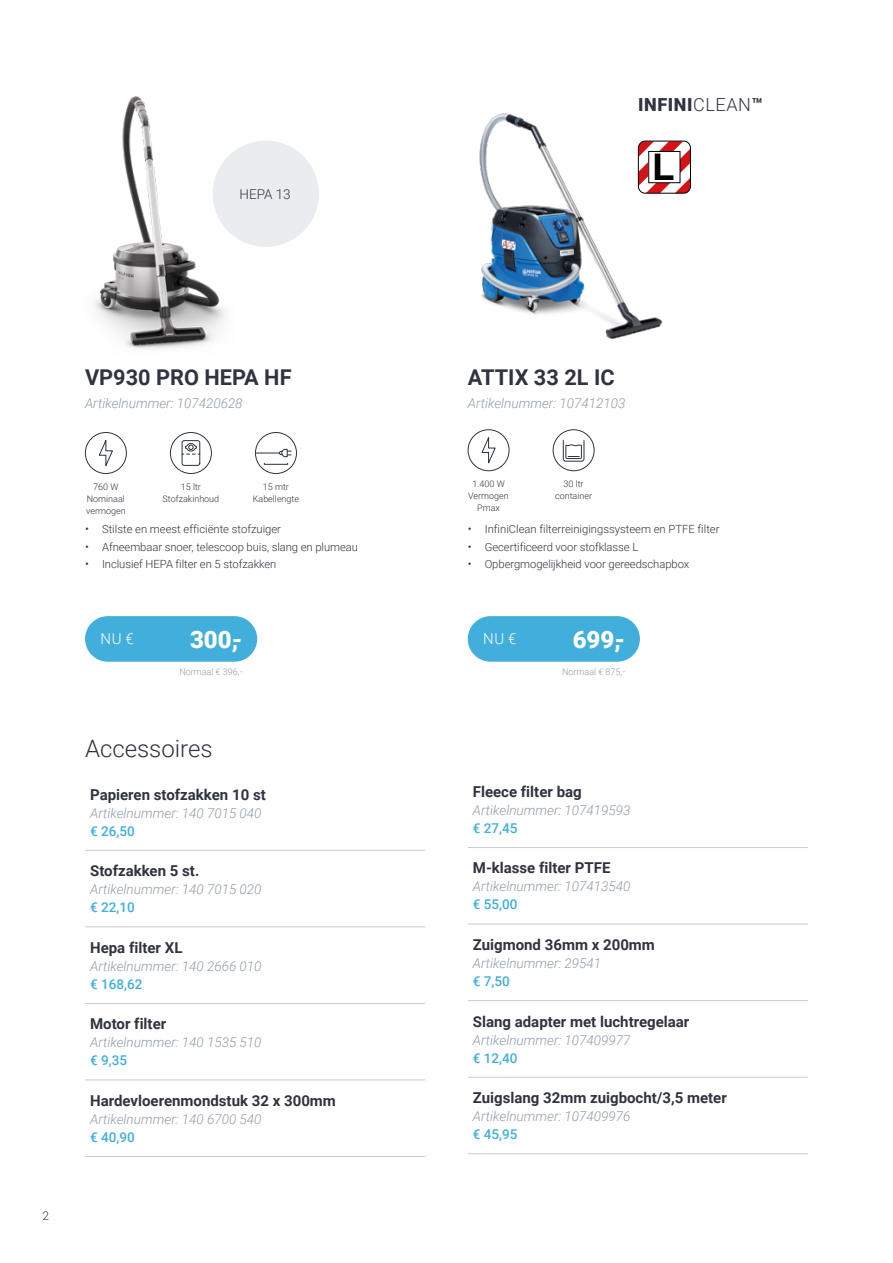
<style>
.page{position:relative;width:893px;height:1263px;background:#fff}
.page>*{position:absolute;margin:0;border:0;box-sizing:border-box;transform-origin:0 0}
.t1{font:700 36.75px "Helvetica";color:#000}
.t2{font:300 24px "Roboto";color:#303440}
.t3{font:900 24px "Roboto";color:#fff}
.t4{font:700 21.75px "Roboto";color:#303440}
.t5{font:900 18px "Roboto";letter-spacing:.035em;color:#303440}
.t6{font:700 15px "Roboto";color:#303440}
.t7{font:300 15px "Roboto";color:#fff}
.t8{font:italic 300 13.5px "Roboto";color:#909ca9}
.t9{font:500 13.5px "Roboto";color:#42aedc}
.t10{font:300 13.5px "Roboto";color:#303440}
.t11{font:300 12px "Roboto";color:#303440}
.t12{font:300 11.25px "Roboto";letter-spacing:-.005em;color:#303440}
.t13{font:300 9px/12px "Roboto";color:#303440;text-align:center}
.t14{font:300 9px "Roboto";color:#909ca9}
.s1{font-weight:300}
.s2{font-weight:700}
.s3{font-size:12px}
.s4{font-size:9.9px}
</style>
<div class="page">
<img style="left:94px;top:96px;width:143px;height:253px">
<img style="left:479px;top:113px;width:208px;height:226px">
<hr style="left:85px;top:850px;width:340px;height:1px;background:#c6cdcf">
<hr style="left:85px;top:926px;width:340px;height:1px;background:#c6cdcf">
<hr style="left:85px;top:1003px;width:340px;height:1px;background:#c6cdcf">
<hr style="left:85px;top:1080px;width:340px;height:1px;background:#c6cdcf">
<hr style="left:85px;top:1156px;width:340px;height:1px;background:#c6cdcf">
<div style="left:213px;top:141px;width:106px;height:106px;background:#eaedef;border-radius:50%"></div>
<hr style="left:468px;top:847px;width:340px;height:1px;background:#c6cdcf">
<hr style="left:468px;top:924px;width:340px;height:1px;background:#c6cdcf">
<hr style="left:468px;top:1000px;width:340px;height:1px;background:#c6cdcf">
<hr style="left:468px;top:1077px;width:340px;height:1px;background:#c6cdcf">
<hr style="left:468px;top:1153px;width:340px;height:1px;background:#c6cdcf">
<div style="left:182px;top:440px;width:18px;height:26px;border:1px solid #28313f;border-radius:2px"></div>
<svg style="left:182px;top:443px;width:18px;height:12px"></svg>
<div style="left:170px;top:432px;width:42px;height:42px;border:1px solid #303440;border-radius:50%"></div>
<div style="left:264px;top:463px;width:24px;height:2px;border:1px solid #28313f"></div>
<svg style="left:257px;top:448px;width:34px;height:10px"></svg>
<div style="left:255px;top:432px;width:42px;height:42px;border:1px solid #303440;border-radius:50%"></div>
<svg style="left:99px;top:440px;width:14px;height:26px"></svg>
<div style="left:85px;top:432px;width:42px;height:42px;border:1px solid #303440;border-radius:50%"></div>
<svg style="left:562px;top:440px;width:23px;height:22px"></svg>
<div style="left:553px;top:429px;width:41px;height:42px;border:1px solid #303440;border-radius:50%"></div>
<svg style="left:481px;top:437px;width:15px;height:27px"></svg>
<div style="left:468px;top:429px;width:41px;height:42px;border:1px solid #303440;border-radius:50%"></div>
<svg style="left:638px;top:141px;width:52px;height:52px"></svg>
<div style="left:638px;top:141px;width:53px;height:52px;border:1px solid #000;border-radius:7px"></div>
<div style="left:649px;top:151px;width:31px;height:32px;background:#fff"></div>
<div style="left:649px;top:151px;width:31px;height:32px;border:1px solid #000"></div>
<div style="left:85px;top:616px;width:172px;height:46px;background:#42aedc;border-radius:23px"></div>
<div style="left:468px;top:616px;width:172px;height:46px;background:#42aedc;border-radius:23px"></div>
<p class="t10" style="left:239px;top:185px;width:53px">HEPA 13</p>
<h3 class="t5" style="left:638px;top:92px;width:126px">INFINI<span class="s1">CLEAN</span><span class="s2">™</span></h3>
<h1 class="t1" style="left:652px;top:137px;width:24px">L</h1>
<p class="t11" style="left:43px;top:1208px;width:8px">2</p>
<h3 class="t4" style="left:85px;top:362px;width:208px">VP930 PRO HEPA HF</h3>
<p class="t8" style="left:85px;top:394px;width:159px">Artikelnummer: 107420628</p>
<h3 class="t4" style="left:468px;top:362px;width:148px">ATTIX 33 2L IC</h3>
<p class="t8" style="left:468px;top:394px;width:159px">Artikelnummer: 107412103</p>
<p class="t13" style="left:86px;top:481px;width:41px">760 W<br>Nominaal vermogen</p>
<p class="t13" style="left:555px;top:478px;width:38px">30 ltr container</p>
<p class="t13" style="left:468px;top:478px;width:42px">1.400 W<br>Vermogen<br>Pmax</p>
<p class="t13" style="left:163px;top:481px;width:58px">15 ltr<br>Stofzakinhoud</p>
<p class="t13" style="left:253px;top:481px;width:48px">15 mtr<br>Kabellengte</p>
<p class="t12" style="left:85px;top:521px;width:198px"><span class="s3">•</span> Stilste en meest efficiënte stofzuiger</p>
<p class="t12" style="left:85px;top:539px;width:274px"><span class="s3">•</span> Afneembaar snoer, telescoop buis, slang en plumeau</p>
<p class="t12" style="left:85px;top:556px;width:193px"><span class="s3">•</span> Inclusief HEPA filter en 5 stofzakken</p>
<p class="t7" style="left:101px;top:628px;width:35px">NU €</p>
<h2 class="t3" style="left:190px;top:622px;width:54px">300,-</h2>
<p class="t14" style="left:179px;top:665px;width:65px">Normaal € 396<span class="s4">,-</span></p>
<h2 class="t2" style="left:85px;top:731px;width:129px">Accessoires</h2>
<p class="t6" style="left:90px;top:784px;width:177px">Papieren stofzakken 10 st</p>
<p class="t8" style="left:90px;top:803px;width:173px">Artikelnummer: 140 7015 040</p>
<p class="t9" style="left:90px;top:821px;width:46px">€ 26,50</p>
<p class="t6" style="left:90px;top:860px;width:111px">Stofzakken 5 st.</p>
<p class="t8" style="left:90px;top:880px;width:173px">Artikelnummer: 140 7015 020</p>
<p class="t9" style="left:90px;top:898px;width:46px">€ 22,10</p>
<p class="t6" style="left:90px;top:937px;width:94px">Hepa filter XL</p>
<p class="t8" style="left:90px;top:956px;width:173px">Artikelnummer: 140 2666 010</p>
<p class="t9" style="left:90px;top:974px;width:54px">€ 168,62</p>
<p class="t6" style="left:90px;top:1013px;width:78px">Motor filter</p>
<p class="t8" style="left:90px;top:1033px;width:173px">Artikelnummer: 140 1535 510</p>
<p class="t9" style="left:90px;top:1051px;width:39px">€ 9,35</p>
<p class="t6" style="left:90px;top:1090px;width:247px">Hardevloerenmondstuk 32 x 300mm</p>
<p class="t8" style="left:90px;top:1109px;width:173px">Artikelnummer: 140 6700 540</p>
<p class="t9" style="left:90px;top:1127px;width:46px">€ 40,90</p>
<p class="t12" style="left:468px;top:521px;width:253px"><span class="s3">•</span> InfiniClean filterreinigingssysteem en PTFE filter</p>
<p class="t12" style="left:468px;top:539px;width:172px"><span class="s3">•</span> Gecertificeerd voor stofklasse L</p>
<p class="t12" style="left:468px;top:556px;width:223px"><span class="s3">•</span> Opbergmogelijkheid voor gereedschapbox</p>
<p class="t7" style="left:483px;top:628px;width:35px">NU €</p>
<h2 class="t3" style="left:573px;top:622px;width:54px">699,-</h2>
<p class="t14" style="left:562px;top:665px;width:65px">Normaal € 875<span class="s4">,-</span></p>
<p class="t6" style="left:473px;top:781px;width:110px">Fleece filter bag</p>
<p class="t8" style="left:473px;top:801px;width:159px">Artikelnummer: 107419593</p>
<p class="t9" style="left:473px;top:819px;width:46px">€ 27,45</p>
<p class="t6" style="left:473px;top:857px;width:139px">M-klasse filter PTFE</p>
<p class="t8" style="left:473px;top:877px;width:159px">Artikelnummer: 107413540</p>
<p class="t9" style="left:473px;top:895px;width:46px">€ 55,00</p>
<p class="t6" style="left:473px;top:934px;width:184px">Zuigmond 36mm x 200mm</p>
<p class="t8" style="left:473px;top:954px;width:130px">Artikelnummer: 29541</p>
<p class="t9" style="left:473px;top:972px;width:39px">€ 7,50</p>
<p class="t6" style="left:473px;top:1011px;width:218px">Slang adapter met luchtregelaar</p>
<p class="t8" style="left:473px;top:1030px;width:159px">Artikelnummer: 107409977</p>
<p class="t9" style="left:473px;top:1048px;width:46px">€ 12,40</p>
<p class="t6" style="left:473px;top:1087px;width:256px">Zuigslang 32mm zuigbocht/3,5 meter</p>
<p class="t8" style="left:473px;top:1107px;width:159px">Artikelnummer: 107409976</p>
<p class="t9" style="left:473px;top:1125px;width:46px">€ 45,95</p>
</div>
